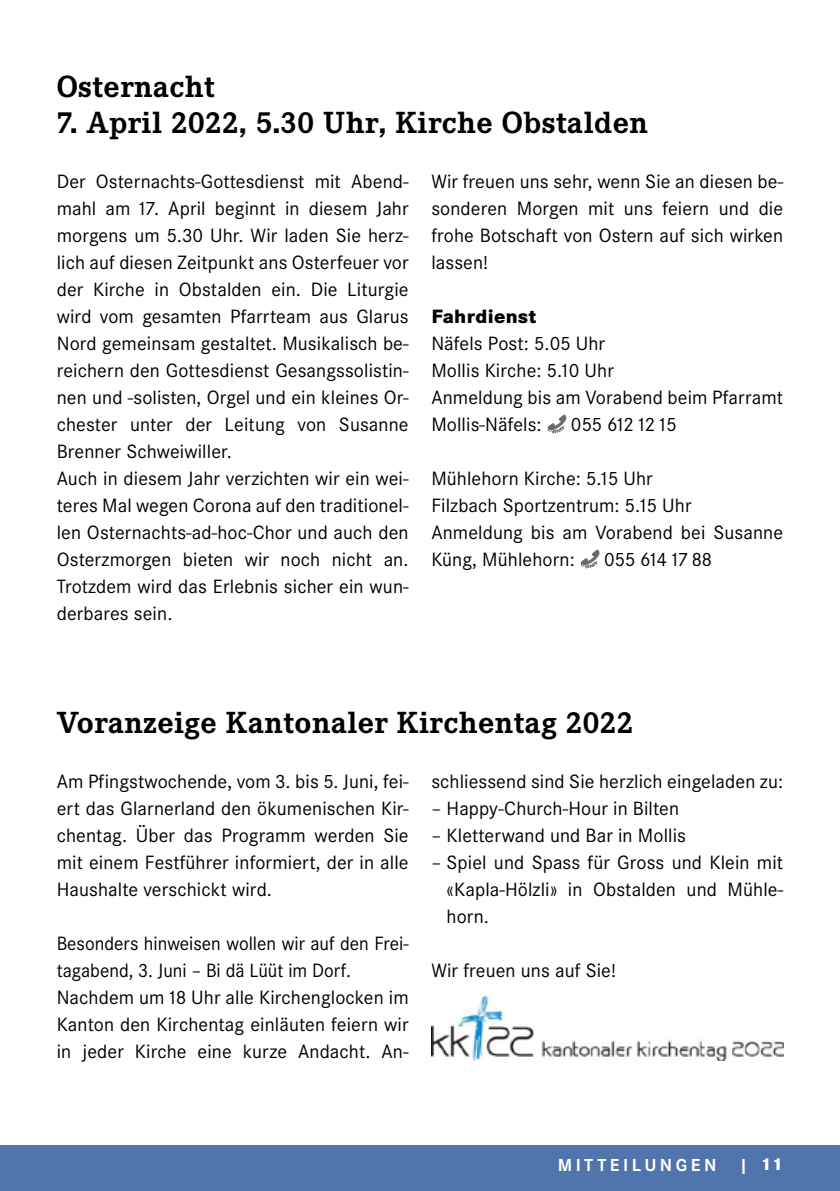
<style>
.page{position:relative;width:840px;height:1191px;background:#fff}
.page>*{position:absolute;margin:0;border:0;box-sizing:border-box;transform-origin:0 0}
.t1{font:700 30px "Corporate EBQ";letter-spacing:.015em;color:#000}
.t2{font:20px/27px "Corporate S";letter-spacing:.005em;color:#000}
.t3{font:20px/27px "Corporate S";letter-spacing:.005em;color:#000;scale:.96 1}
.t4{font:800 20px "Corporate S";letter-spacing:.015em;color:#000}
.t5{font:700 18px "Corporate S";letter-spacing:.19em;color:#fff}
.s1{font-weight:800}
</style>
<div class="page">
<div style="left:0;top:1145px;width:839px;height:46px;background:#5074ac"></div>
<img style="left:431px;top:996px;width:351px;height:64px">
<h1 class="t1" style="left:57px;top:69px;width:159px">Osternacht</h1>
<h1 class="t1" style="left:57px;top:105px;width:592px">7. April 2022, 5.30 Uhr, Kirche Obstalden</h1>
<p class="t2" style="left:57px;top:168px;width:353px">Der Osternachts-Gottesdienst mit Abend&shy;mahl am 17. April beginnt in diesem Jahr morgens um 5.30 Uhr. Wir laden Sie herz&shy;lich auf diesen Zeitpunkt ans Osterfeuer vor der Kirche in Obstalden ein. Die Liturgie wird vom gesamten Pfarrteam aus Glarus Nord gemeinsam gestaltet. Musikalisch be&shy;reichern den Gottesdienst Gesangssolistin&shy;nen und -solisten, Orgel und ein kleines Or&shy;chester unter der Leitung von Susanne Brenner Schweiwiller.<br>Auch in diesem Jahr verzichten wir ein wei&shy;teres Mal wegen Corona auf den traditionel&shy;len Osternachts-ad-hoc-Chor und auch den Osterzmorgen bieten wir noch nicht an.<br>Trotzdem wird das Erlebnis sicher ein wun&shy;derbares sein.</p>
<p class="t2" style="left:431px;top:168px;width:353px;text-align:justify">Wir freuen uns sehr, wenn Sie an diesen be&shy;sonderen Morgen mit uns feiern und die frohe Botschaft von Ostern auf sich wirken lassen!</p>
<p class="t4" style="left:431px;top:304px;width:106px">Fahrdienst</p>
<p class="t2" style="left:431px;top:330px;width:353px">Näfels Post: 5.05 Uhr<br>Mollis Kirche: 5.10 Uhr<br>Anmeldung bis am Vorabend beim Pfarramt<br>Mollis-Näfels:</p>
<p class="t2" style="left:570px;top:411px;width:107px">055 612 12 15</p>
<p class="t2" style="left:431px;top:465px;width:353px">Mühlehorn Kirche: 5.15 Uhr<br>Filzbach Sportzentrum: 5.15 Uhr<br>Anmeldung bis am Vorabend bei Susanne<br>Küng, Mühlehorn:</p>
<p class="t2" style="left:603px;top:546px;width:109px">055 614 17 88</p>
<h1 class="t1" style="left:57px;top:704px;width:578px">Voranzeige Kantonaler Kirchentag 2022</h1>
<p class="t2" style="left:57px;top:767px;width:353px;text-align:justify">Am Pfingstwochende, vom 3. bis 5. Juni, fei&shy;ert das Glarnerland den ökumenischen Kir&shy;chentag. Über das Programm werden Sie mit einem Festführer informiert, der in alle Haushalte verschickt wird.</p>
<p class="t3" style="left:57px;top:929px;width:368px">Besonders hinweisen wollen wir auf den Frei&shy;tagabend, 3. Juni – Bi dä Lüüt im Dorf.<br>Nachdem um 18 Uhr alle Kirchenglocken im Kanton den Kirchentag einläuten feiern wir in jeder Kirche eine kurze Andacht. An-</p>
<p class="t2" style="left:431px;top:767px;width:353px">schliessend sind Sie herzlich eingeladen zu:</p>
<p class="t2" style="left:431px;top:794px;width:249px">– Happy-Church-Hour in Bilten</p>
<p class="t2" style="left:431px;top:821px;width:256px">– Kletterwand und Bar in Mollis</p>
<p class="t2" style="left:446px;top:848px;width:338px;text-align:justify;text-indent:-15px">– Spiel und Spass für Gross und Klein mit «Kapla-Hölzli» in Obstalden und Mühle&shy;horn.</p>
<p class="t2" style="left:431px;top:956px;width:186px">Wir freuen uns auf Sie!</p>
<p class="t5" style="left:557px;top:1154px;width:227px">MITTEILUNGEN | <span class="s1">11</span></p>
</div>
